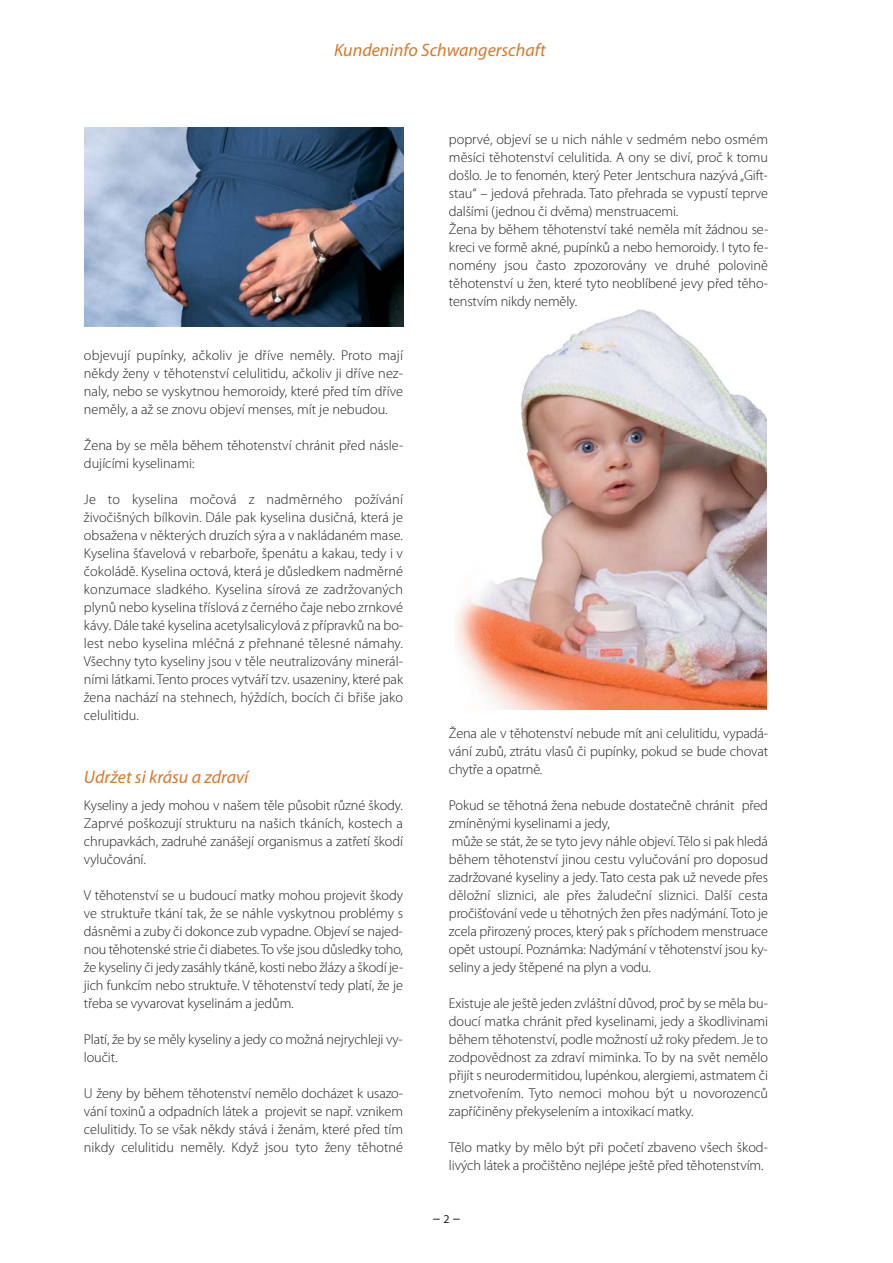
<style>
.page{position:relative;width:893px;height:1263px;background:#fff}
.page>*{position:absolute;margin:0;border:0;box-sizing:border-box;transform-origin:0 0}
.t1{font:italic 18px "Myriad Pro";color:#d87829}
.t2{font:15px "Myriad Pro";color:#231f20}
.t3{font:300 14.25px/18px "Myriad Pro";letter-spacing:-.01em;color:#231f20;text-align:justify}
.s1{font-size:12px}
</style>
<div class="page">
<img style="left:456px;top:309px;width:310px;height:400px">
<img style="left:84px;top:128px;width:319px;height:199px">
<p class="t1" style="left:334px;top:43px;width:213px">Kundeninfo Schwangerschaft</p>
<p class="t3" style="left:84px;top:348px;width:320px">objevují pupínky, ačkoliv je dříve neměly. Proto mají někdy ženy v těhotenství celulitidu, ačkoliv ji dříve nez&shy;naly, nebo se vyskytnou hemoroidy, které před tím dříve neměly, a až se znovu objeví menses, mít je nebudou.</p>
<p class="t3" style="left:84px;top:438px;width:321px">Žena by se měla během těhotenství chránit před násle&shy;dujícími kyselinami:</p>
<p class="t3" style="left:84px;top:492px;width:321px">Je to kyselina močová z nadměrného požívání živočišných bílkovin. Dále pak kyselina dusičná, která je obsažena v některých druzích sýra a v nakládaném mase.<br>Kyselina šťavelová v rebarboře, špenátu a kakau, tedy i v čokoládě. Kyselina octová, která je důsledkem nadměrné konzumace sladkého. Kyselina sírová ze zadržovaných plynů nebo kyselina tříslová z černého čaje nebo zrnkové kávy. Dále také kyselina acetylsalicylová z přípravků na bo&shy;lest nebo kyselina mléčná z přehnané tělesné námahy.<br>Všechny tyto kyseliny jsou v těle neutralizovány minerál&shy;ními látkami. Tento proces vytváří tzv. usazeniny, které pak žena nachází na stehnech, hýždích, bocích či břiše jako celulitidu.</p>
<p class="t1" style="left:84px;top:770px;width:166px">Udržet si krásu a zdraví</p>
<p class="t3" style="left:84px;top:798px;width:320px">Kyseliny a jedy mohou v našem těle působit různé škody.<br>Zaprvé poškozují strukturu na našich tkáních, kostech a chrupavkách, zadruhé zanášejí organismus a zatřetí škodí vylučování.</p>
<p class="t3" style="left:84px;top:888px;width:321px">V těhotenství se u budoucí matky mohou projevit škody ve struktuře tkání tak, že se náhle vyskytnou problémy s dásněmi a zuby či dokonce zub vypadne. Objeví se najed&shy;nou těhotenské strie či diabetes. To vše jsou důsledky toho, že kyseliny či jedy zasáhly tkáně, kosti nebo žlázy a škodí je&shy;jich funkcím nebo struktuře. V těhotenství tedy platí, že je třeba se vyvarovat kyselinám a jedům.</p>
<p class="t3" style="left:84px;top:1032px;width:320px">Platí, že by se měly kyseliny a jedy co možná nejrychleji vy&shy;loučit.</p>
<p class="t3" style="left:84px;top:1086px;width:320px">U ženy by během těhotenství nemělo docházet k usazo&shy;vání toxinů a odpadních látek a projevit se např. vznikem celulitidy. To se však někdy stává i ženám, které před tím nikdy celulitidu neměly. Když jsou tyto ženy těhotné</p>
<p class="t3" style="left:449px;top:132px;width:321px;text-align:left">poprvé, objeví se u nich náhle v sedmém nebo osmém měsíci těhotenství celulitida. A ony se diví, proč k tomu došlo. Je to fenomén, který Peter Jentschura nazývá „Gift&shy;stau“ – jedová přehrada. Tato přehrada se vypustí teprve dalšími (jednou či dvěma) menstruacemi.<br>Žena by během těhotenství také neměla mít žádnou se&shy;kreci ve formě akné, pupínků a nebo hemoroidy. I tyto fe&shy;nomény jsou často zpozorovány ve druhé polovině těhotenství u žen, které tyto neoblíbené jevy před těho&shy;tenstvím nikdy neměly.</p>
<p class="t3" style="left:449px;top:726px;width:320px">Žena ale v těhotenství nebude mít ani celulitidu, vypadá&shy;vání zubů, ztrátu vlasů či pupínky, pokud se bude chovat chytře a opatrně.</p>
<p class="t3" style="left:449px;top:798px;width:320px;text-align:left">Pokud se těhotná žena nebude dostatečně chránit před zmíněnými kyselinami a jedy,<br>může se stát, že se tyto jevy náhle objeví. Tělo si pak hledá během těhotenství jinou cestu vylučování pro doposud zadržované kyseliny a jedy. Tato cesta pak už nevede přes děložní sliznici, ale přes žaludeční sliznici. Další cesta pročišťování vede u těhotných žen přes nadýmání. Toto je zcela přirozený proces, který pak s příchodem menstruace opět ustoupí. Poznámka: Nadýmání v těhotenství jsou ky&shy;seliny a jedy štěpené na plyn a vodu.</p>
<p class="t3" style="left:449px;top:996px;width:320px">Existuje ale ještě jeden zvláštní důvod, proč by se měla bu&shy;doucí matka chránit před kyselinami, jedy a škodlivinami během těhotenství, podle možností už roky předem. Je to zodpovědnost za zdraví miminka. To by na svět nemělo přijít s neurodermitidou, lupénkou, alergiemi, astmatem či znetvořením. Tyto nemoci mohou být u novorozenců zapříčiněny překyselením a intoxikací matky.</p>
<p class="t3" style="left:449px;top:1140px;width:320px">Tělo matky by mělo být při početí zbaveno všech škod&shy;livých látek a pročištěno nejlépe ještě před těhotenstvím.</p>
<p class="t2" style="left:432px;top:1213px;width:29px">– <span class="s1">2</span> –</p>
</div>
